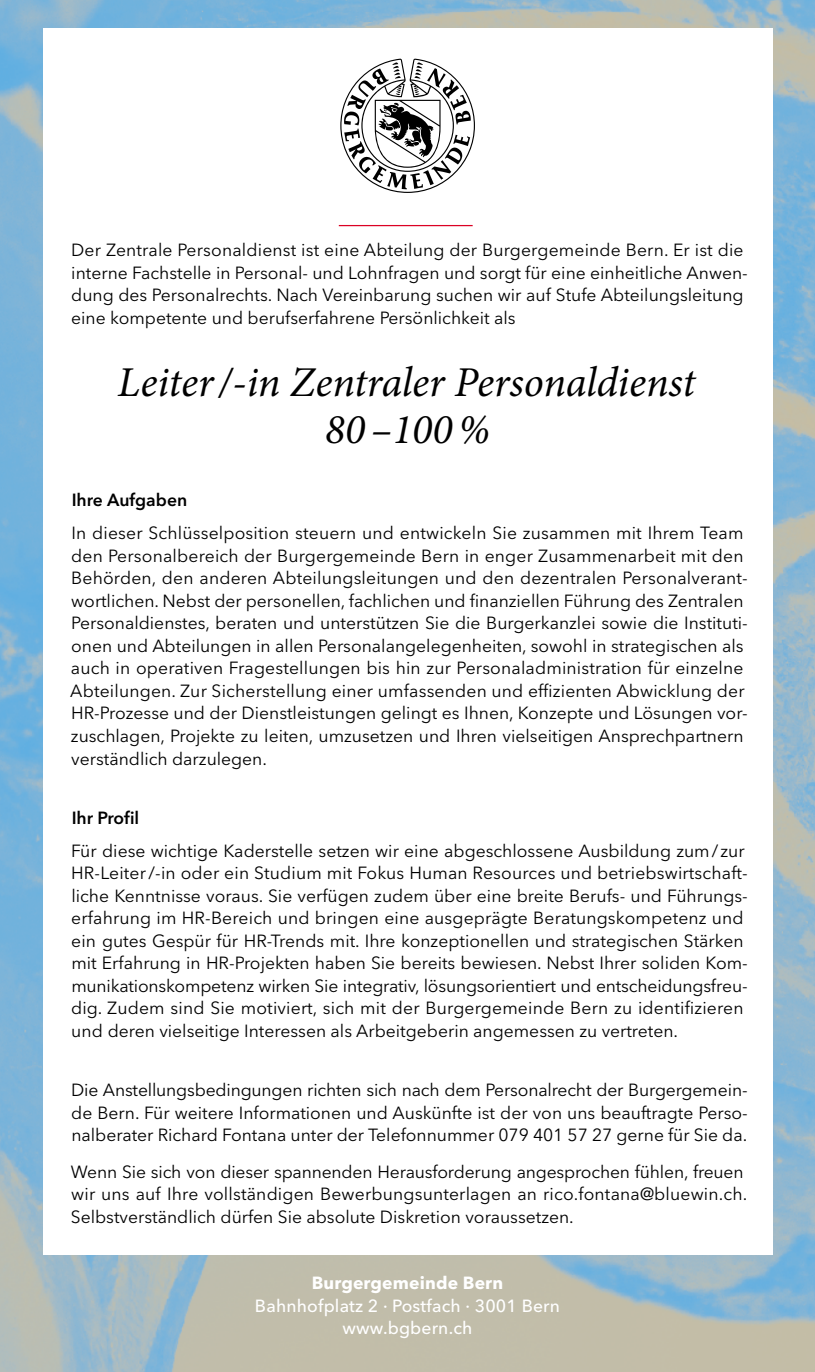
<style>
.page{position:relative;width:815px;height:1372px;background:#fff}
.page>*{position:absolute;margin:0;border:0;box-sizing:border-box;transform-origin:0 0}
.Jobtitel{font:italic 42.5px/47.5px "Minion Pro";letter-spacing:-.005em;color:#000;text-align:center}
.Grundtext{font:17.5px/22.5px "Avenir Next LT Pro";color:#000}
.Adressblock{font:500 17.5px "Avenir Next LT Pro";letter-spacing:.01em;color:#fff}
.Grundtext-2{font:600 17.5px "Avenir Next LT Pro";color:#000}
.Adressblock-2{font:700 17.5px "Avenir Next LT Pro";letter-spacing:.01em;color:#fff}
</style>
<div class="page">
<img style="left:0;top:0;width:815px;height:1371px">
<div style="left:43px;top:28px;width:729px;height:1226px;background:#fff"></div>
<svg style="left:340px;top:59px;width:135px;height:134px"></svg>
<hr style="left:339px;top:225px;width:134px;height:1px;background:#db0124">
<p class="Grundtext" style="left:71px;top:239px;width:678px">Der Zentrale Personaldienst ist eine Abteilung der Burgergemeinde Bern. Er ist die interne Fachstelle in Personal- und Lohnfragen und sorgt für eine einheitliche Anwen&shy;dung des Personalrechts. Nach Vereinbarung suchen wir auf Stufe Abteilungsleitung eine kompetente und berufserfahrene Persönlichkeit als</p>
<p class="Jobtitel" style="left:118px;top:358px;width:579px">Leiter/-in Zentraler Personaldienst<br>80–100%</p>
<p class="Grundtext-2" style="left:72px;top:489px;width:117px">Ihre Aufgaben</p>
<p class="Grundtext" style="left:70px;top:522px;width:679px">In dieser Schlüsselposition steuern und entwickeln Sie zusammen mit Ihrem Team den Personalbereich der Burgergemeinde Bern in enger Zusammenarbeit mit den Behörden, den anderen Abteilungsleitungen und den dezentralen Personalverant&shy;wortlichen. Nebst der personellen, fachlichen und finanziellen Führung des Zentralen Personaldienstes, beraten und unterstützen Sie die Burgerkanzlei sowie die Instituti&shy;onen und Abteilungen in allen Personalangelegenheiten, sowohl in strategischen als auch in operativen Fragestellungen bis hin zur Personaladministration für einzelne Abteilungen. Zur Sicherstellung einer umfassenden und effizienten Abwicklung der HR-Prozesse und der Dienstleistungen gelingt es Ihnen, Konzepte und Lösungen vor&shy;zuschlagen, Projekte zu leiten, umzusetzen und Ihren vielseitigen Ansprechpartnern verständlich darzulegen.</p>
<p class="Grundtext-2" style="left:72px;top:807px;width:69px">Ihr Profil</p>
<p class="Grundtext" style="left:71px;top:839px;width:678px">Für diese wichtige Kaderstelle setzen wir eine abgeschlossene Ausbildung zum/ zur HR-Leiter/-in oder ein Studium mit Fokus Human Resources und betriebswirtschaft&shy;liche Kenntnisse voraus. Sie verfügen zudem über eine breite Berufs- und Führungs&shy;erfahrung im HR-Bereich und bringen eine ausgeprägte Beratungskompetenz und ein gutes Gespür für HR-Trends mit. Ihre konzeptionellen und strategischen Stärken mit Erfahrung in HR-Projekten haben Sie bereits bewiesen. Nebst Ihrer soliden Kom&shy;munikationskompetenz wirken Sie integrativ, lösungsorientiert und entscheidungsfreu&shy;dig. Zudem sind Sie motiviert, sich mit der Burgergemeinde Bern zu identifizieren und deren vielseitige Interessen als Arbeitgeberin angemessen zu vertreten.</p>
<p class="Grundtext" style="left:71px;top:1078px;width:678px;text-align:justify">Die Anstellungsbedingungen richten sich nach dem Personalrecht der Burgergemein&shy;de Bern. Für weitere Informationen und Auskünfte ist der von uns beauftragte Perso&shy;nalberater Richard Fontana unter der Telefonnummer 079 401 57 27 gerne für Sie da.</p>
<p class="Grundtext" style="left:71px;top:1160px;width:678px">Wenn Sie sich von dieser spannenden Herausforderung angesprochen fühlen, freuen wir uns auf Ihre vollständigen Bewerbungsunterlagen an rico.fontana@bluewin.ch.<br>Selbstverständlich dürfen Sie absolute Diskretion voraussetzen.</p>
<p class="Adressblock-2" style="left:312px;top:1272px;width:193px">Burgergemeinde Bern</p>
<p class="Adressblock" style="left:255px;top:1294px;width:306px">Bahnhofplatz 2 · Postfach · 3001 Bern</p>
<p class="Adressblock" style="left:343px;top:1317px;width:131px">www.bgbern.ch</p>
</div>
